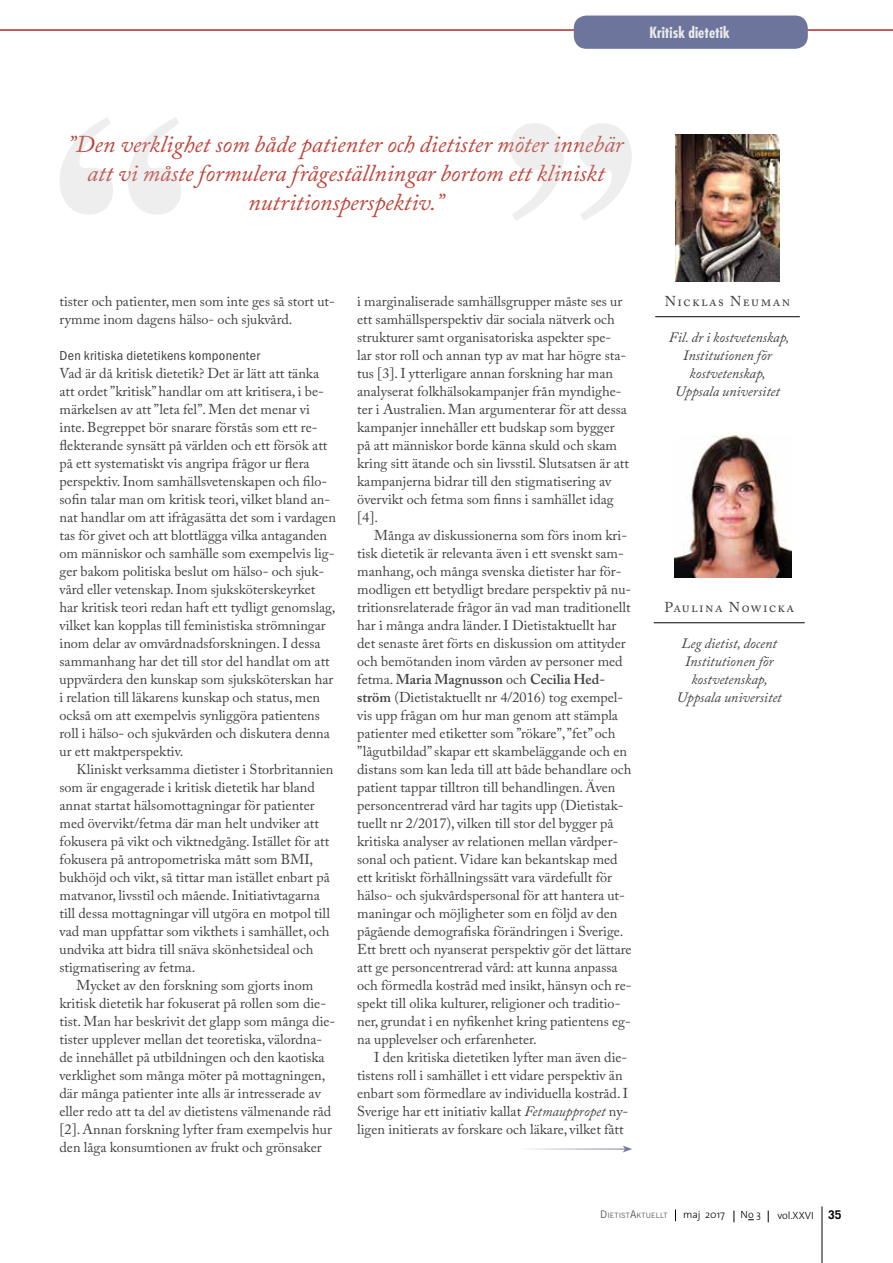
<style>
.page{position:relative;width:893px;height:1263px;background:#fff}
.page>*{position:absolute;margin:0;border:0;box-sizing:border-box;transform-origin:0 0}
.t1{font:italic 24px/28.8px "Adobe Caslon Pro";color:#be4238;text-align:center}
.t2{font:700 condensed 15px "Futura Std";color:#e9e9ea}
.t3{font:14.25px/18px "Adobe Caslon Pro";letter-spacing:-.01em;color:#414042}
.t4{font:italic 14.25px/18px "Adobe Caslon Pro";color:#414042;text-align:center}
.t5{font:14.25px "Adobe Caslon Pro";letter-spacing:.095em;color:#414042}
.t6{font:14.25px "Adobe Caslon Pro";letter-spacing:.1em;color:#414042}
.t7{font:13.5px "Franklin Gothic Cond";letter-spacing:.02em;color:#414042;scale:1.05 1}
.t8{font:300 10.5px "The Sans";color:#000}
.t9{font:7.35px "Trade Gothic";letter-spacing:.015em;color:#58595b}
.s1{font-weight:600}
.s2{font-style:italic}
.s3{font-size:10.5px}
.s4{font-family:"Trade Gothic";font-weight:700;font-size:12px}
</style>
<div class="page">
<hr style="left:0;top:29px;width:893px;height:2px;background:#b8292f">
<div style="left:574px;top:16px;width:234px;height:33px;background:#6e759c;border-radius:13px"></div>
<svg style="left:623px;top:1145px;width:9px;height:7px"></svg>
<svg style="left:60px;top:117px;width:121px;height:98px"></svg>
<svg style="left:510px;top:123px;width:122px;height:97px"></svg>
<img style="left:675px;top:135px;width:104px;height:147px">
<hr style="left:655px;top:316px;width:145px;height:1px;background:#000">
<img style="left:674px;top:436px;width:117px;height:142px">
<hr style="left:654px;top:622px;width:151px;height:1px;background:#000">
<hr style="left:822px;top:1206px;width:1px;height:57px;background:#000">
<svg style="left:734px;top:1210px;width:1px;height:12px"></svg>
<svg style="left:675px;top:1209px;width:1px;height:12px"></svg>
<svg style="left:768px;top:1210px;width:1px;height:12px"></svg>
<p class="t2" style="left:649px;top:23px;width:82px">Kritisk dietetik</p>
<h1 class="t1" style="left:68px;top:130px;width:557px">”Den verklighet som både patienter och dietister möter innebär att vi måste formulera frågeställningar bortom ett kliniskt nutritionsperspektiv.”</h1>
<p class="t3" style="left:60px;top:292px;width:277px">tister och patienter, men som inte ges så stort ut&shy;rymme inom dagens hälso- och sjukvård.</p>
<p class="t7" style="left:60px;top:348px;width:193px">Den kritiska dietetikens komponenter</p>
<p class="t3" style="left:60px;top:364px;width:278px">Vad är då kritisk dietetik? Det är lätt att tänka att ordet ”kritisk” handlar om att kritisera, i be&shy;märkelsen av att ”leta fel”. Men det menar vi inte. Begreppet bör snarare förstås som ett re&shy;flekterande synsätt på världen och ett försök att på ett systematiskt vis angripa frågor ur flera perspektiv. Inom samhällsvetenskapen och filo&shy;sofin talar man om kritisk teori, vilket bland an&shy;nat handlar om att ifrågasätta det som i vardagen tas för givet och att blottlägga vilka antaganden om människor och samhälle som exempelvis lig&shy;ger bakom politiska beslut om hälso- och sjuk&shy;vård eller vetenskap. Inom sjuksköterskeyrket har kritisk teori redan haft ett tydligt genomslag, vilket kan kopplas till feministiska strömningar inom delar av omvårdnadsforskningen. I dessa sammanhang har det till stor del handlat om att uppvärdera den kunskap som sjuksköterskan har i relation till läkarens kunskap och status, men också om att exempelvis synliggöra patientens roll i hälso- och sjukvården och diskutera denna ur ett maktperspektiv.</p>
<p class="t3" style="left:60px;top:760px;width:276px;text-indent:17px">Kliniskt verksamma dietister i Storbritannien som är engagerade i kritisk dietetik har bland annat startat hälsomottagningar för patienter med övervikt/fetma där man helt undviker att fokusera på vikt och viktnedgång. Istället för att fokusera på antropometriska mått som BMI, bukhöjd och vikt, så tittar man istället enbart på matvanor, livsstil och mående. Initiativtagarna till dessa mottagningar vill utgöra en motpol till vad man uppfattar som vikthets i samhället, och undvika att bidra till snäva skönhetsideal och stigmatisering av fetma.</p>
<p class="t3" style="left:60px;top:976px;width:277px;text-indent:17px">Mycket av den forskning som gjorts inom kritisk dietetik har fokuserat på rollen som die&shy;tist. Man har beskrivit det glapp som många die&shy;tister upplever mellan det teoretiska, välordna&shy;de innehållet på utbildningen och den kaotiska verklighet som många möter på mottagningen, där många patienter inte alls är intresserade av eller redo att ta del av dietistens välmenande råd [2]. Annan forskning lyfter fram exempelvis hur den låga konsumtionen av frukt och grönsaker</p>
<p class="t3" style="left:357px;top:292px;width:273px">i marginaliserade samhällsgrupper måste ses ur ett samhällsperspektiv där sociala nätverk och strukturer samt organisatoriska aspekter spe&shy;lar stor roll och annan typ av mat har högre sta&shy;tus [3]. I ytterligare annan forskning har man analyserat folkhälsokampanjer från myndighe&shy;ter i Australien. Man argumenterar för att dessa kampanjer innehåller ett budskap som bygger på att människor borde känna skuld och skam kring sitt ätande och sin livsstil. Slutsatsen är att kampanjerna bidrar till den stigmatisering av övervikt och fetma som finns i samhället idag [4].</p>
<p class="t3" style="left:357px;top:526px;width:276px;text-indent:17px">Många av diskussionerna som förs inom kri&shy;tisk dietetik är relevanta även i ett svenskt sam&shy;manhang, och många svenska dietister har för&shy;modligen ett betydligt bredare perspektiv på nu&shy;tritionsrelaterade frågor än vad man traditionellt har i många andra länder. I Dietistaktuellt har det senaste året förts en diskussion om attityder och bemötanden inom vården av personer med fetma. <span class="s1">Maria Magnusson</span> och <span class="s1">Cecilia Hed&shy;ström</span> (Dietistaktuellt nr 4/2016) tog exempel&shy;vis upp frågan om hur man genom att stämpla patienter med etiketter som ”rökare”, ”fet” och ”lågutbildad” skapar ett skambeläggande och en distans som kan leda till att både behandlare och patient tappar tilltron till behandlingen. Även personcentrerad vård har tagits upp (Dietistak&shy;tuellt nr 2/2017), vilken till stor del bygger på kritiska analyser av relationen mellan vårdper&shy;sonal och patient. Vidare kan bekantskap med ett kritiskt förhållningssätt vara värdefullt för hälso- och sjukvårdspersonal för att hantera ut&shy;maningar och möjligheter som en följd av den pågående demografiska förändringen i Sverige.<br>Ett brett och nyanserat perspektiv gör det lättare att ge personcentrerad vård: att kunna anpassa och förmedla kostråd med insikt, hänsyn och re&shy;spekt till olika kulturer, religioner och traditio&shy;ner, grundat i en nyfikenhet kring patientens eg&shy;na upplevelser och erfarenheter.</p>
<p class="t3" style="left:357px;top:1048px;width:273px;text-indent:17px">I den kritiska dietetiken lyfter man även die&shy;tistens roll i samhället i ett vidare perspektiv än enbart som förmedlare av individuella kostråd. I Sverige har ett initiativ kallat <span class="s2">Fetmauppropet</span> ny&shy;ligen initierats av forskare och läkare, vilket fått</p>
<p class="t6" style="left:665px;top:293px;width:127px">Nicklas Neuman</p>
<p class="t4" style="left:669px;top:328px;width:122px">Fil. dr i kostvetenskap,<br>Institutionen för kostvetenskap,<br>Uppsala universitet</p>
<p class="t5" style="left:664px;top:599px;width:131px">Paulina Nowicka</p>
<p class="t4" style="left:677px;top:634px;width:107px">Leg dietist, docent<br>Institutionen för kostvetenskap,<br>Uppsala universitet</p>
<p class="t9" style="left:600px;top:1211px;width:69px"><span class="s3">D</span>IETIST<span class="s3">A</span>KTUELLT</p>
<p class="t8" style="left:683px;top:1206px;width:43px">maj 2017</p>
<p class="t8" style="left:741px;top:1206px;width:22px">No 3</p>
<p class="t8" style="left:777px;top:1207px;width:65px">vol.XXVI <span class="s4">35</span></p>
</div>
